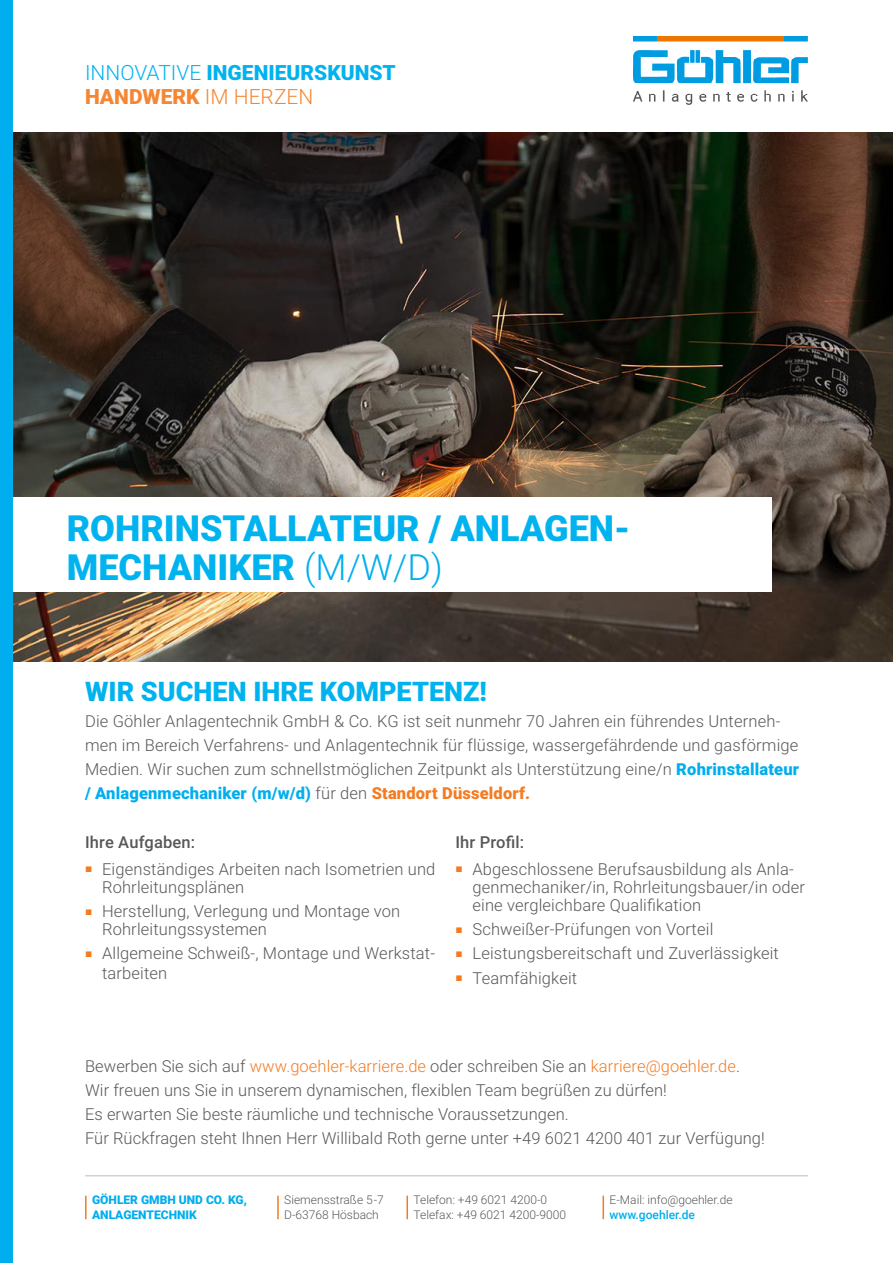
<style>
.page{position:relative;width:893px;height:1263px;background:#fff}
.page>*{position:absolute;margin:0;border:0;box-sizing:border-box;transform-origin:0 0}
.t1{font:900 36px "Roboto";color:#00b3ef}
.t2{font:900 27px "Roboto";color:#00b3ef}
.t3{font:900 21px/24px "Roboto";color:#00b3ef}
.Fließtext{font:300 16.5px/24px "Roboto";letter-spacing:.01em;color:#57585a}
.Fließtext-2{font:300 16.5px "Roboto";letter-spacing:.005em;color:#f47b21}
.kleine_Headline{font:500 16.5px "Roboto";letter-spacing:.01em;color:#57585a}
.t4{font:300 12px/15px "Roboto";color:#57585a}
.t5{font:900 12px/15px "Roboto";color:#00aeef}
.t6{font:500 12px "Roboto";color:#00aeef}
.s1{font-weight:300}
.s2{color:#f58632}
.s3{font-weight:300;color:#f58632}
.s4{font-weight:300;color:#00aeef}
.s5{font-weight:900;color:#00aeef}
.s6{font-weight:900;color:#f47b21}
.s7{font-family:"Arial";font-weight:400;font-size:12px;color:#f47b21}
.s8{color:#57585a}
</style>
<div class="page">
<img style="left:13px;top:133px;width:880px;height:528px">
<div style="left:0;top:497px;width:771px;height:95px;background:#fff"></div>
<hr style="left:85px;top:1175px;width:723px;height:1px;background:#bcbdc0">
<hr style="left:85px;top:1196px;width:2px;height:23px;background:#f47b21">
<hr style="left:277px;top:1196px;width:2px;height:23px;background:#f47b21">
<hr style="left:406px;top:1196px;width:2px;height:23px;background:#f47b21">
<svg style="left:603px;top:1196px;width:1px;height:23px"></svg>
<img style="left:634px;top:36px;width:173px;height:68px">
<div style="left:0;top:0;width:13px;height:1263px;background:#00aeef"></div>
<p class="t3" style="left:85px;top:60px;width:312px"><span class="s1">INNOVATIVE</span> INGENIEURSKUNST<br><span class="s2">HANDWERK</span> <span class="s3">IM HERZEN</span></p>
<p class="t1" style="left:67px;top:503px;width:565px">ROHRINSTALLATEUR / ANLAGEN-</p>
<p class="t1" style="left:67px;top:542px;width:377px">MECHANIKER <span class="s4">(M/W/D)</span></p>
<p class="t2" style="left:85px;top:672px;width:403px">WIR SUCHEN IHRE KOMPETENZ!</p>
<p class="Fließtext" style="left:85px;top:708px;width:716px">Die Göhler Anlagentechnik GmbH &amp; Co. KG ist seit nunmehr 70 Jahren ein führendes Unterneh&shy;men im Bereich Verfahrens- und Anlagentechnik für flüssige, wassergefährdende und gasförmige Medien. Wir suchen zum schnellstmöglichen Zeitpunkt als Unterstützung eine/n <span class="s5">Rohrinstallateur / Anlagenmechaniker (m/w/d)</span> für den <span class="s6">Standort Düsseldorf.</span></p>
<p class="kleine_Headline" style="left:85px;top:830px;width:112px">Ihre Aufgaben:</p>
<p class="Fließtext" style="left:102px;top:859px;width:335px;line-height:18px;text-indent:-17px"><span class="s7">■</span> Eigenständiges Arbeiten nach Isometrien und<br>Rohrleitungsplänen</p>
<p class="Fließtext" style="left:102px;top:901px;width:300px;line-height:18px;text-indent:-17px"><span class="s7">■</span> Herstellung, Verlegung und Montage von<br>Rohrleitungssystemen</p>
<p class="Fließtext" style="left:102px;top:943px;width:335px;line-height:19.8px;text-indent:-17px"><span class="s7">■</span> Allgemeine Schweiß-, Montage und Werkstat&shy;tarbeiten</p>
<p class="kleine_Headline" style="left:455px;top:830px;width:70px">Ihr Profil:</p>
<p class="Fließtext" style="left:472px;top:859px;width:334px;line-height:18px;text-indent:-17px"><span class="s7">■</span> Abgeschlossene Berufsausbildung als Anla&shy;genmechaniker/in, Rohrleitungsbauer/in oder eine vergleichbare Qualifikation</p>
<p class="Fließtext" style="left:455px;top:916px;width:259px"><span class="s7">■</span> Schweißer-Prüfungen von Vorteil</p>
<p class="Fließtext" style="left:455px;top:941px;width:325px"><span class="s7">■</span> Leistungsbereitschaft und Zuverlässigkeit</p>
<p class="Fließtext" style="left:455px;top:965px;width:123px"><span class="s7">■</span> Teamfähigkeit</p>
<p class="Fließtext-2" style="left:85px;top:1055px;width:656px"><span class="s8">Bewerben Sie sich auf</span> www.goehler-karriere.de <span class="s8">oder schreiben Sie an</span> karriere@goehler.de<span class="s8">.</span></p>
<p class="Fließtext" style="left:85px;top:1078px;width:583px">Wir freuen uns Sie in unserem dynamischen, flexiblen Team begrüßen zu dürfen!</p>
<p class="Fließtext" style="left:85px;top:1102px;width:681px">Es erwarten Sie beste räumliche und technische Voraussetzungen.<br>Für Rückfragen steht Ihnen Herr Willibald Roth gerne unter +49 6021 4200 401 zur Verfügung!</p>
<p class="t5" style="left:92px;top:1192px;width:156px">GÖHLER GMBH UND CO. KG,<br>ANLAGENTECHNIK</p>
<p class="t4" style="left:284px;top:1192px;width:101px">Siemensstraße 5-7<br>D-63768 Hösbach</p>
<p class="t4" style="left:414px;top:1192px;width:154px">Telefon: +49 6021 4200-0<br>Telefax: +49 6021 4200-9000</p>
<p class="t4" style="left:610px;top:1192px;width:124px">E-Mail: info@goehler.de</p>
<p class="t6" style="left:610px;top:1206px;width:87px">www.goehler.de</p>
</div>
